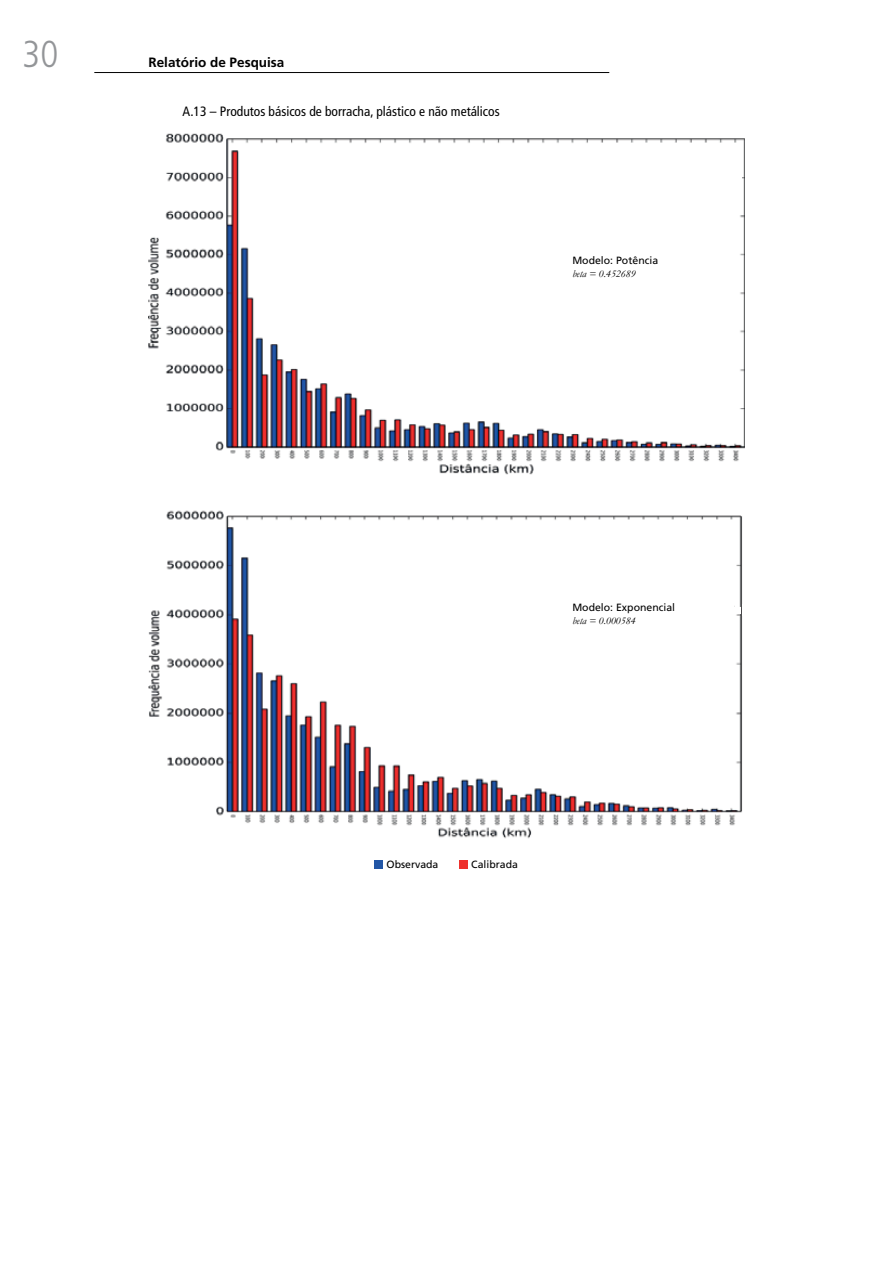
<style>
.page{position:relative;width:893px;height:1263px;background:#fff}
.page>*{position:absolute;margin:0;border:0;box-sizing:border-box;transform-origin:0 0}
.t1{font:condensed 37.5px "Frutiger 47 Light";color:#939598}
.t2{font:condensed 13.5px "Frutiger LT Pro";color:#000}
.t3{font:700 13.5px "Frutiger LT Pro";color:#000}
.t4{font:10.5px "Frutiger";color:#000}
.t5{font:italic 10.5px "Garamond";color:#000}
</style>
<div class="page">
<hr style="left:94px;top:72px;width:515px;height:1px;background:#000">
<div style="left:374px;top:860px;width:8px;height:8px;background:#2256a6"></div>
<div style="left:459px;top:859px;width:8px;height:9px;background:#ee312d"></div>
<img style="left:148px;top:133px;width:596px;height:342px">
<img style="left:148px;top:510px;width:594px;height:329px">
<div style="left:590px;top:520px;width:145px;height:48px;background:#fff"></div>
<div style="left:594px;top:143px;width:147px;height:47px;background:#fff"></div>
<div style="left:562px;top:220px;width:168px;height:63px;background:#fff"></div>
<div style="left:562px;top:599px;width:171px;height:30px;background:#fff"></div>
<svg style="left:734px;top:604px;width:8px;height:11px"></svg>
<h1 class="t1" style="left:22px;top:32px;width:37px">30</h1>
<p class="t3" style="left:148px;top:55px;width:137px">Relatório de Pesquisa</p>
<p class="t2" style="left:182px;top:103px;width:318px">A.13 – Produtos básicos de borracha, plástico e não metálicos</p>
<p class="t4" style="left:572px;top:254px;width:87px">Modelo: Potência</p>
<p class="t5" style="left:572px;top:266px;width:65px">beta = 0.452689</p>
<p class="t4" style="left:572px;top:601px;width:104px">Modelo: Exponencial</p>
<p class="t5" style="left:572px;top:613px;width:65px">beta = 0.000584</p>
<p class="t4" style="left:386px;top:857px;width:53px">Observada</p>
<p class="t4" style="left:471px;top:858px;width:48px">Calibrada</p>
</div>
